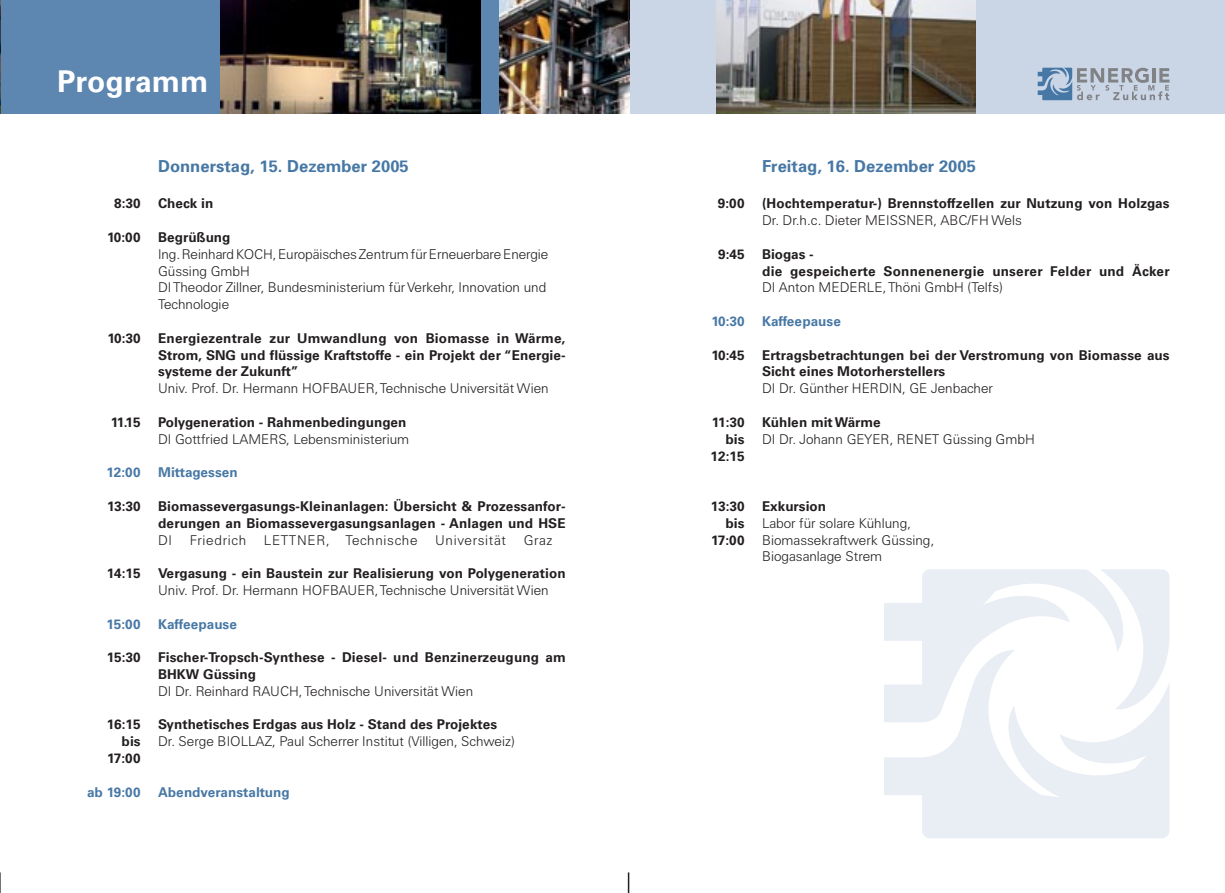
<style>
.page{position:relative;width:1225px;height:893px;background:#fff}
.page>*{position:absolute;margin:0;border:0;box-sizing:border-box;transform-origin:0 0}
.t1{font:700 30px "Univers S";letter-spacing:.005em;color:#fff}
.t2{font:700 16.5px "Univers";letter-spacing:.005em;color:#4778a5}
.t3{font:700 13.5px/16.8px "Univers S";letter-spacing:.005em;color:#231f20}
.t4{font:300 13.5px/16.8px "Univers S";letter-spacing:.005em;color:#231f20}
.t5{font:700 13.5px "Univers S";letter-spacing:.005em;color:#4778a5}
.t6{font:300 13.5px "Univers S";letter-spacing:.05em;color:#231f20}
</style>
<div class="page">
<div style="left:0;top:0;width:629px;height:114px;background:#5d86b0"></div>
<div style="left:581px;top:0;width:643px;height:114px;background:#cad5e6"></div>
<svg style="left:884px;top:569px;width:285px;height:269px;fill:#e9edf4"></svg>
<img style="left:0;top:45px;width:1px;height:69px">
<img style="left:221px;top:0;width:259px;height:114px">
<img style="left:499px;top:0;width:130px;height:114px">
<img style="left:716px;top:0;width:259px;height:114px">
<svg style="left:1037px;top:68px;width:132px;height:32px"></svg>
<svg style="left:0;top:872px;width:1px;height:20px"></svg>
<svg style="left:628px;top:872px;width:1px;height:20px"></svg>
<hr style="left:0;top:0;width:1px;height:45px;background:#231f20">
<hr style="left:628px;top:0;width:1px;height:45px;background:#231f20">
<h1 class="t1" style="left:57px;top:69px;width:152px">Programm</h1>
<p class="t3" style="left:114px;top:196px;width:28px">8:30</p>
<p class="t3" style="left:107px;top:230px;width:35px">10:00</p>
<p class="t3" style="left:107px;top:330px;width:35px">10:30</p>
<p class="t3" style="left:111px;top:414px;width:31px">11.15</p>
<p class="t5" style="left:106px;top:467px;width:36px">12:00</p>
<p class="t3" style="left:107px;top:498px;width:35px">13:30</p>
<p class="t3" style="left:107px;top:566px;width:35px">14:15</p>
<p class="t5" style="left:106px;top:618px;width:36px">15:00</p>
<p class="t3" style="left:107px;top:650px;width:35px">15:30</p>
<p class="t3" style="left:107px;top:717px;width:35px;text-align:right">16:15 bis<br>17:00</p>
<p class="t5" style="left:87px;top:786px;width:55px">ab 19:00</p>
<p class="t2" style="left:158px;top:160px;width:252px">Donnerstag, 15. Dezember 2005</p>
<p class="t3" style="left:158px;top:196px;width:57px">Check in</p>
<p class="t3" style="left:158px;top:230px;width:74px">Begrüßung</p>
<p class="t4" style="left:158px;top:247px;width:392px">Ing. Reinhard KOCH, Europäisches Zentrum für Erneuerbare Energie Güssing GmbH<br>DI Theodor Zillner, Bundesministerium für Verkehr, Innovation und Technologie</p>
<p class="t3" style="left:158px;top:330px;width:409px;text-align:justify">Energiezentrale zur Umwandlung von Biomasse in Wärme, Strom, SNG und flüssige Kraftstoffe - ein Projekt der “Energie&shy;systeme der Zukunft”</p>
<p class="t4" style="left:158px;top:381px;width:392px">Univ. Prof. Dr. Hermann HOFBAUER, Technische Universität Wien</p>
<p class="t3" style="left:158px;top:414px;width:250px">Polygeneration - Rahmenbedingungen</p>
<p class="t4" style="left:158px;top:431px;width:253px">DI Gottfried LAMERS, Lebensministerium</p>
<p class="t5" style="left:158px;top:467px;width:81px">Mittagessen</p>
<p class="t3" style="left:158px;top:498px;width:409px">Biomassevergasungs-Kleinanlagen: Übersicht &amp; Prozessanfor&shy;derungen an Biomassevergasungsanlagen - Anlagen und HSE</p>
<p class="t4" style="left:158px;top:532px;width:15px">DI</p>
<p class="t6" style="left:190px;top:534px;width:58px">Friedrich</p>
<p class="t6" style="left:264px;top:534px;width:155px">LETTNER, Technische</p>
<p class="t6" style="left:435px;top:534px;width:72px">Universität</p>
<p class="t4" style="left:524px;top:532px;width:30px">Graz</p>
<p class="t3" style="left:158px;top:566px;width:409px">Vergasung - ein Baustein zur Realisierung von Polygeneration</p>
<p class="t4" style="left:158px;top:583px;width:392px">Univ. Prof. Dr. Hermann HOFBAUER, Technische Universität Wien</p>
<p class="t5" style="left:158px;top:618px;width:80px">Kaffeepause</p>
<p class="t3" style="left:158px;top:650px;width:409px">Fischer-Tropsch-Synthese - Diesel- und Benzinerzeugung am<br>BHKW Güssing</p>
<p class="t4" style="left:158px;top:683px;width:316px">DI Dr. Reinhard RAUCH, Technische Universität Wien</p>
<p class="t3" style="left:158px;top:717px;width:340px">Synthetisches Erdgas aus Holz - Stand des Projektes</p>
<p class="t4" style="left:158px;top:734px;width:358px">Dr. Serge BIOLLAZ, Paul Scherrer Institut (Villigen, Schweiz)</p>
<p class="t5" style="left:158px;top:786px;width:133px">Abendveranstaltung</p>
<p class="t3" style="left:718px;top:196px;width:28px">9:00</p>
<p class="t3" style="left:718px;top:246px;width:28px">9:45</p>
<p class="t5" style="left:711px;top:316px;width:35px">10:30</p>
<p class="t3" style="left:711px;top:347px;width:35px">10:45</p>
<p class="t3" style="left:710px;top:414px;width:35px;text-align:right">11:30 bis<br>12:15</p>
<p class="t3" style="left:711px;top:498px;width:35px;text-align:right">13:30 bis<br>17:00</p>
<p class="t2" style="left:762px;top:160px;width:215px">Freitag, 16. Dezember 2005</p>
<p class="t3" style="left:762px;top:196px;width:409px">(Hochtemperatur-) Brennstoffzellen zur Nutzung von Holzgas</p>
<p class="t4" style="left:762px;top:213px;width:261px">Dr. Dr.h.c. Dieter MEISSNER, ABC/FH Wels</p>
<p class="t3" style="left:762px;top:246px;width:409px">Biogas -<br>die gespeicherte Sonnenenergie unserer Felder und Äcker</p>
<p class="t4" style="left:762px;top:280px;width:242px">DI Anton MEDERLE, Thöni GmbH (Telfs)</p>
<p class="t5" style="left:762px;top:316px;width:80px">Kaffeepause</p>
<p class="t3" style="left:762px;top:347px;width:409px">Ertragsbetrachtungen bei der Verstromung von Biomasse aus<br>Sicht eines Motorherstellers</p>
<p class="t4" style="left:762px;top:381px;width:233px">DI Dr. Günther HERDIN, GE Jenbacher</p>
<p class="t3" style="left:762px;top:414px;width:120px">Kühlen mit Wärme</p>
<p class="t4" style="left:762px;top:431px;width:274px">DI Dr. Johann GEYER, RENET Güssing GmbH</p>
<p class="t3" style="left:762px;top:498px;width:66px">Exkursion</p>
<p class="t4" style="left:762px;top:515px;width:174px">Labor für solare Kühlung,<br>Biomassekraftwerk Güssing,<br>Biogasanlage Strem</p>
</div>
